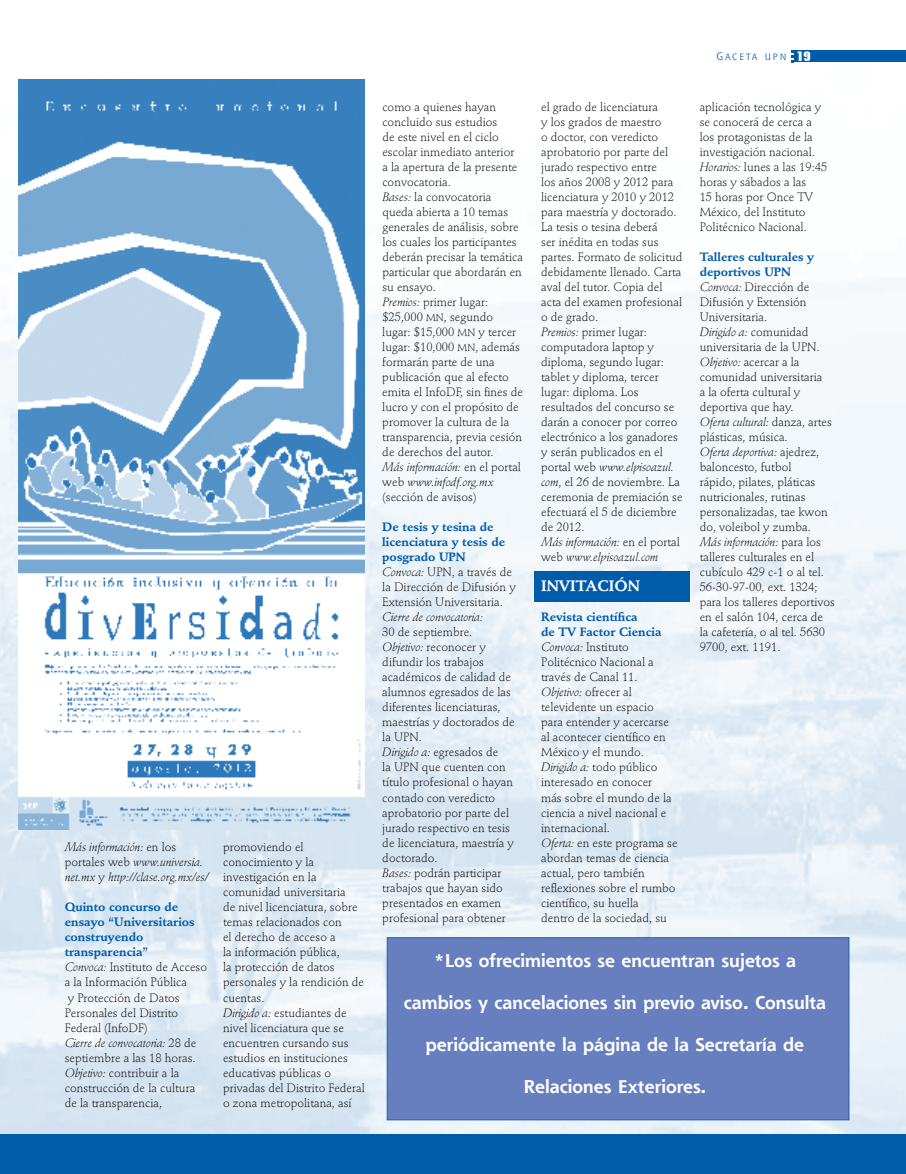
<style>
.page{position:relative;width:906px;height:1174px;background:#fff}
.page>*{position:absolute;margin:0;border:0;box-sizing:border-box;transform-origin:0 0}
.t1{font:700 18px "Shannon";color:#fff}
.t2{font:700 15px "Stempel Schneidler";color:#fff}
.t3{font:300 12px/15px "Stempel Schneidler";color:#000}
.t4{font:italic 300 12px/15px "Stempel Schneidler";color:#000}
.t5{font:8.85px "Shannon Book SC850";letter-spacing:.235em;color:#005cab}
.s1{font-style:normal}
.s2{font-weight:700;color:#005cab}
.s3{font-style:italic}
.s4{font-family:"Stempel Schneidler Light SC850";font-weight:400;font-size:10.2px}
.s5{font-size:10.5px}
.s6{font-family:"Briem Akademi MM 900 400";font-size:13.5px;color:#fff}
</style>
<div class="page">
<img style="left:0;top:50px;width:906px;height:1084px">
<div style="left:0;top:1134px;width:906px;height:40px;background:#005cab"></div>
<div style="left:794px;top:51px;width:112px;height:11px;background:#005cab"></div>
<svg style="left:790px;top:50px;width:3px;height:12px"></svg>
<div style="left:387px;top:937px;width:462px;height:183px;background:#677fbf;border:1px solid #1561ae"></div>
<div style="left:534px;top:571px;width:156px;height:31px;background:#005cab"></div>
<img style="left:19px;top:79px;width:346px;height:750px">
<p class="t4" style="left:65px;top:840px;width:145px">Más información: <span class="s1">en los portales web</span> www.universia. net.mx <span class="s1">y</span> http://clase.org.mx/es/</p>
<p class="t3" style="left:65px;top:900px;width:144px"><span class="s2">Quinto concurso de ensayo “Universitarios construyendo transparencia”<br></span><span class="s3">Convoca:</span> Instituto de Acceso a la Información Pública<br>y Protección de Datos<br>Personales del Distrito<br>Federal (InfoDF)<br><span class="s3">Cierre de convocatoria:</span> 28 de septiembre a las 18 horas.<br><span class="s3">Objetivo:</span> contribuir a la construcción de la cultura de la transparencia,</p>
<p class="t3" style="left:223px;top:840px;width:143px">promoviendo el conocimiento y la investigación en la comunidad universitaria<br>de nivel licenciatura, sobre temas relacionados con<br>el derecho de acceso a<br>la información pública,<br>la protección de datos personales y la rendición de cuentas.<br><span class="s3">Dirigido a:</span> estudiantes de nivel licenciatura que se encuentren cursando sus estudios en instituciones educativas públicas o privadas del Distrito Federal o zona metropolitana, así</p>
<p class="t3" style="left:382px;top:100px;width:142px">como a quienes hayan concluido sus estudios<br>de este nivel en el ciclo escolar inmediato anterior<br>a la apertura de la presente convocatoria.<br><span class="s3">Bases:</span> la convocatoria queda abierta a 10 temas generales de análisis, sobre los cuales los participantes deberán precisar la temática particular que abordarán en su ensayo.<br><span class="s3">Premios:</span> primer lugar: $25,000 <span class="s4">MN</span>, segundo lugar: $15,000 <span class="s4">MN</span> y tercer lugar: $10,000 <span class="s4">MN</span>, además formarán parte de una publicación que al efecto emita el InfoDF, sin fines de lucro y con el propósito de promover la cultura de la transparencia, previa cesión de derechos del autor.<br><span class="s3">Más información:</span> en el portal web <span class="s3">www.infodf.org.mx </span>(sección de avisos)</p>
<p class="t3" style="left:382px;top:520px;width:135px"><span class="s2">De tesis y tesina de licenciatura y tesis de posgrado UPN<br></span><span class="s3">Convoca:</span> UPN, a través de la Dirección de Difusión y<br>Extensión Universitaria.</p>
<p class="t4" style="left:382px;top:610px;width:102px">Cierre de convocatoria:</p>
<p class="t3" style="left:382px;top:625px;width:134px">30 de septiembre.<br><span class="s3">Objetivo:</span> reconocer y difundir los trabajos académicos de calidad de alumnos egresados de las diferentes licenciaturas, maestrías y doctorados de la UPN.<br><span class="s3">Dirigido a:</span> egresados de<br>la UPN que cuenten con título profesional o hayan contado con veredicto aprobatorio por parte del jurado respectivo en tesis de licenciatura, maestría y doctorado.<br><span class="s3">Bases:</span> podrán participar trabajos que hayan sido presentados en examen profesional para obtener</p>
<p class="t3" style="left:541px;top:100px;width:143px">el grado de licenciatura<br>y los grados de maestro<br>o doctor, con veredicto aprobatorio por parte del jurado respectivo entre<br>los años 2008 y 2012 para licenciatura y 2010 y 2012 para maestría y doctorado.<br>La tesis o tesina deberá<br>ser inédita en todas sus partes. Formato de solicitud debidamente llenado. Carta aval del tutor. Copia del acta del examen profesional o de grado.<br><span class="s3">Premios:</span> primer lugar: computadora laptop y diploma, segundo lugar: tablet y diploma, tercer lugar: diploma. Los resultados del concurso se darán a conocer por correo electrónico a los ganadores y serán publicados en el portal web <span class="s3">www.elpisoazul. com</span>, el 26 de noviembre. La ceremonia de premiación se efectuará el 5 de diciembre de 2012.<br><span class="s3">Más información:</span> en el portal web <span class="s3">www.elpisoazul.com</span></p>
<p class="t2" style="left:541px;top:577px;width:100px">INVITACIÓN</p>
<p class="t3" style="left:541px;top:610px;width:138px"><span class="s2">Revista científica<br>de TV Factor Ciencia<br></span><span class="s3">Convoca:</span> Instituto<br>Politécnico Nacional a través de Canal 11.<br><span class="s3">Objetivo:</span> ofrecer al televidente un espacio para entender y acercarse al acontecer científico en<br>México y el mundo.<br><span class="s3">Dirigido a:</span> todo público interesado en conocer<br>más sobre el mundo de la ciencia a nivel nacional e internacional.<br><span class="s3">Oferta:</span> en este programa se abordan temas de ciencia actual, pero también reflexiones sobre el rumbo científico, su huella<br>dentro de la sociedad, su</p>
<p class="t5" style="left:716px;top:51px;width:96px"><span class="s5">G</span> ACETA UPN <span class="s6">19</span></p>
<p class="t3" style="left:699px;top:100px;width:129px">aplicación tecnológica y se conocerá de cerca a los protagonistas de la investigación nacional.<br><span class="s3">Horarios:</span> lunes a las 19:45 horas y sábados a las<br>15 horas por Once TV<br>México, del Instituto<br>Politécnico Nacional.</p>
<p class="t3" style="left:699px;top:250px;width:137px"><span class="s2">Talleres culturales y deportivos UPN<br></span><span class="s3">Convoca:</span> Dirección de<br>Difusión y Extensión<br>Universitaria.<br><span class="s3">Dirigido a:</span> comunidad universitaria de la UPN.<br><span class="s3">Objetivo:</span> acercar a la comunidad universitaria<br>a la oferta cultural y deportiva que hay.<br><span class="s3">Oferta cultural:</span> danza, artes plásticas, música.<br><span class="s3">Oferta deportiva:</span> ajedrez, baloncesto, futbol<br>rápido, pilates, pláticas nutricionales, rutinas personalizadas, tae kwon do, voleibol y zumba.<br><span class="s3">Más información:</span> para los talleres culturales en el cubículo 429 c-1 o al tel.<br>56-30-97-00, ext. 1324; para los talleres deportivos en el salón 104, cerca de<br>la cafetería, o al tel. 5630<br>9700, ext. 1191.</p>
<h1 class="t1" style="left:434px;top:949px;width:364px">*Los ofrecimientos se encuentran sujetos a</h1>
<h1 class="t1" style="left:404px;top:991px;width:424px">cambios y cancelaciones sin previo aviso. Consulta</h1>
<h1 class="t1" style="left:426px;top:1033px;width:380px">periódicamente la página de la Secretaría de</h1>
<h1 class="t1" style="left:523px;top:1075px;width:185px">Relaciones Exteriores.</h1>
</div>
